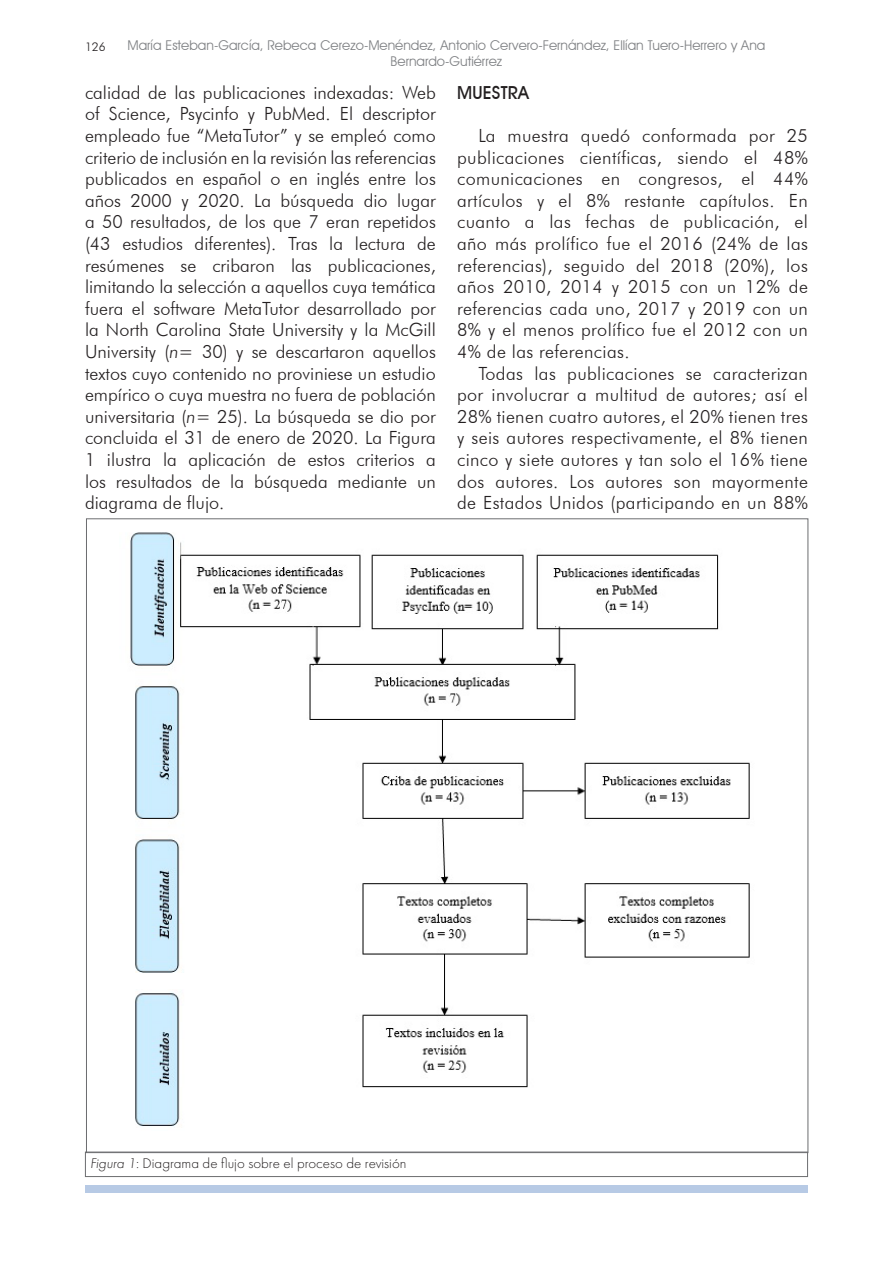
<style>
.page{position:relative;width:893px;height:1263px;background:#fff}
.page>*{position:absolute;margin:0;border:0;box-sizing:border-box;transform-origin:0 0}
.t1{font:300 18.15px/21.6px "Futura BT";letter-spacing:.02em;color:#231f20;text-align:justify}
.Texto_subtitulo{font:500 18px "Avant Garde IT Cby BT";letter-spacing:.01em;color:#231f20}
.t2{font:300 14.55px "Futura PT";color:#231f20}
.t3{font:13.5px/16.2px "Avant Garde IT Cby BT";color:#808285;text-align:center}
.t4{font:300 12px "Futura BT";color:#231f20}
.s1{font-style:italic}
</style>
<div class="page">
<div style="left:85px;top:1185px;width:723px;height:8px;background:#b7cae5"></div>
<div style="left:85px;top:1152px;width:723px;height:25px;border:1px solid #6c6d70"></div>
<img style="left:130px;top:532px;width:620px;height:594px">
<p class="t4" style="left:85px;top:39px;width:22px">126</p>
<p class="t3" style="left:128px;top:37px;width:639px">María Esteban-García, Rebeca Cerezo-Menéndez, Antonio Cervero-Fernández, Ellían Tuero-Herrero y Ana<br>Bernardo-Gutiérrez</p>
<p class="t1" style="left:85px;top:81px;width:352px">calidad de las publicaciones indexadas: Web of Science, Psycinfo y PubMed. El descriptor empleado fue “MetaTutor” y se empleó como criterio de inclusión en la revisión las referencias publicados en español o en inglés entre los años 2000 y 2020. La búsqueda dio lugar a 50 resultados, de los que 7 eran repetidos (43 estudios diferentes). Tras la lectura de resúmenes se cribaron las publicaciones, limitando la selección a aquellos cuya temática fuera el software MetaTutor desarrollado por la North Carolina State University y la McGill University (<span class="s1">n</span>= 30) y se descartaron aquellos textos cuyo contenido no proviniese un estudio empírico o cuya muestra no fuera de población universitaria (<span class="s1">n</span>= 25). La búsqueda se dio por concluida el 31 de enero de 2020. La Figura 1 ilustra la aplicación de estos criterios a los resultados de la búsqueda mediante un diagrama de flujo.</p>
<p class="Texto_subtitulo" style="left:457px;top:81px;width:73px">MUESTRA</p>
<p class="t1" style="left:457px;top:125px;width:352px;text-indent:21px">La muestra quedó conformada por 25 publicaciones científicas, siendo el 48% comunicaciones en congresos, el 44% artículos y el 8% restante capítulos. En cuanto a las fechas de publicación, el año más prolífico fue el 2016 (24% de las referencias), seguido del 2018 (20%), los años 2010, 2014 y 2015 con un 12% de referencias cada uno, 2017 y 2019 con un 8% y el menos prolífico fue el 2012 con un 4% de las referencias.</p>
<p class="t1" style="left:457px;top:362px;width:352px;text-indent:21px">Todas las publicaciones se caracterizan por involucrar a multitud de autores; así el 28% tienen cuatro autores, el 20% tienen tres y seis autores respectivamente, el 8% tienen cinco y siete autores y tan solo el 16% tiene dos autores. Los autores son mayormente de Estados Unidos (participando en un 88%</p>
<p class="t2" style="left:90px;top:1155px;width:318px"><span class="s1">Figura 1</span>: Diagrama de flujo sobre el proceso de revisión</p>
</div>
